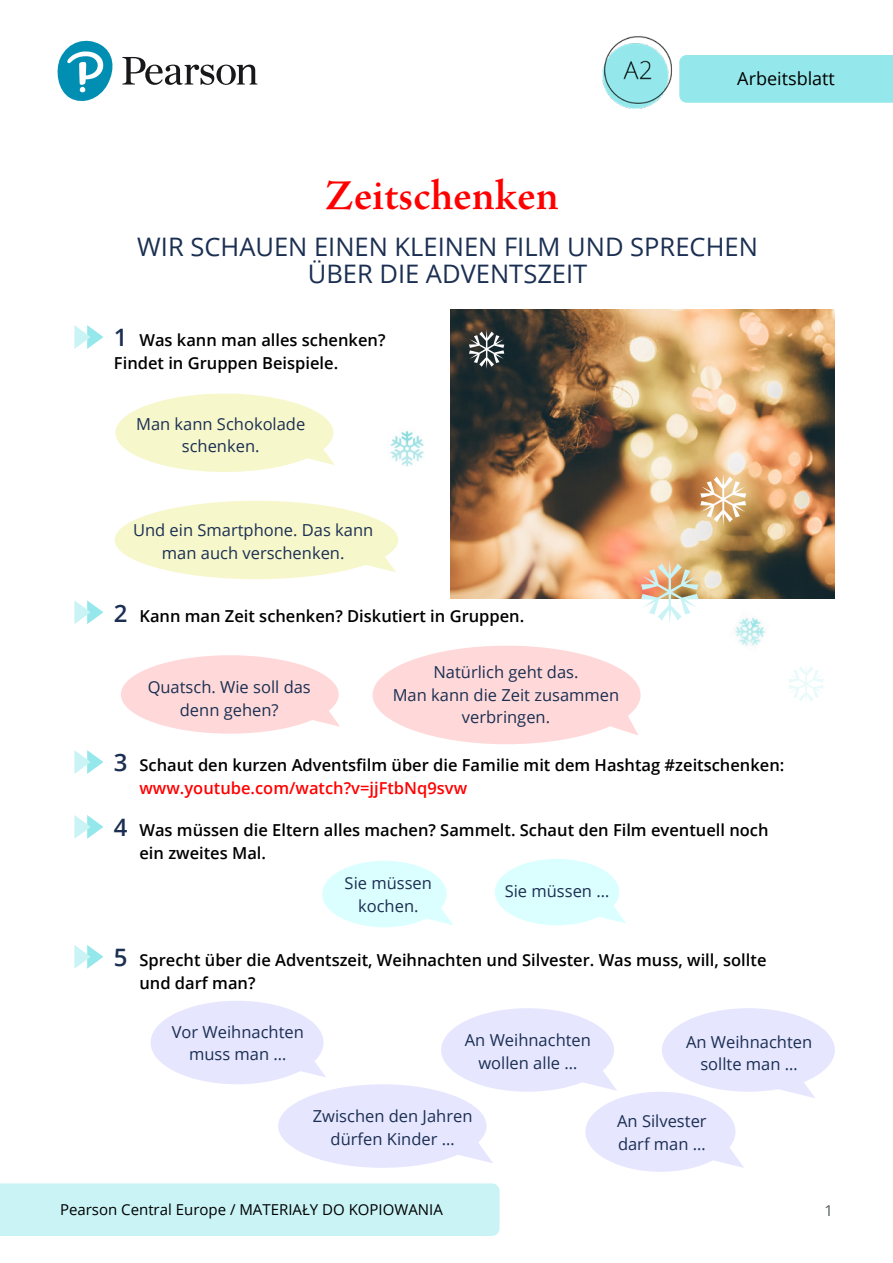
<style>
.page{position:relative;width:893px;height:1263px;background:#fff}
.page>*{position:absolute;margin:0;border:0;box-sizing:border-box;transform-origin:0 0}
.t1{font:83.1px "Holiday Pi";color:#c9f3f5}
.t2{font:66.45px "Holiday Pi";color:#fff}
.t3{font:51.6px "Holiday Pi";color:#eafafb}
.t4{font:51.15px "Holiday Pi";color:#fff}
.t5{font:600 43.5px "Agmena W1 G";color:#f00}
.t6{font:25.5px/27px "Open Sans";color:#1b2f52;text-align:center}
.t7{font:18px "Open Sans";color:#000}
.t8{font:600 16.5px/22.5px "Open Sans";color:#000}
.t9{font:16.5px/22.5px "Open Sans";color:#1b2f52;text-align:center}
.t10{font:15px "Open Sans";color:#000}
.t11{font:15px "Open Sans";color:#505759}
.s1{font-size:24px;color:#1b2f52}
.s2{color:#f00}
</style>
<div class="page">
<svg style="left:57px;top:40px;width:56px;height:61px"></svg>
<svg style="left:122px;top:57px;width:136px;height:28px"></svg>
<img style="left:602px;top:36px;width:70px;height:73px">
<div style="left:679px;top:55px;width:214px;height:48px;background:#94e7ea"></div>
<div style="left:0;top:1183px;width:500px;height:53px;background:#c9f3f5"></div>
<svg style="left:151px;top:1001px;width:684px;height:171px"></svg>
<svg style="left:495px;top:859px;width:131px;height:66px"></svg>
<svg style="left:322px;top:861px;width:131px;height:66px"></svg>
<svg style="left:121px;top:655px;width:219px;height:79px"></svg>
<svg style="left:372px;top:646px;width:269px;height:98px"></svg>
<svg style="left:115px;top:393px;width:220px;height:79px"></svg>
<svg style="left:115px;top:501px;width:283px;height:78px"></svg>
<img style="left:450px;top:309px;width:385px;height:289px">
<img style="left:390px;top:431px;width:34px;height:36px">
<svg style="left:74px;top:325px;width:29px;height:24px"></svg>
<svg style="left:74px;top:600px;width:29px;height:24px"></svg>
<svg style="left:74px;top:750px;width:29px;height:24px"></svg>
<svg style="left:74px;top:815px;width:29px;height:24px"></svg>
<svg style="left:74px;top:945px;width:29px;height:24px"></svg>
<img style="left:735px;top:617px;width:30px;height:29px">
<h3 class="t5" style="left:326px;top:169px;width:235px">Zeitschenken</h3>
<p class="t7" style="left:737px;top:66px;width:99px">Arbeitsblatt</p>
<h3 class="t6" style="left:137px;top:233px;width:622px">WIR SCHAUEN EINEN KLEINEN FILM UND SPRECHEN<br>ÜBER DIE ADVENTSZEIT</h3>
<p class="t8" style="left:114px;top:329px;width:273px"><span class="s1">1</span> Was kann man alles schenken?<br>Findet in Gruppen Beispiele.</p>
<p class="t9" style="left:136px;top:412px;width:171px">Man kann Schokolade schenken.</p>
<p class="t9" style="left:133px;top:519px;width:242px">Und ein Smartphone. Das kann man auch verschenken.</p>
<h3 class="t4" style="left:467px;top:319px;width:41px">S</h3>
<p class="t8" style="left:114px;top:604px;width:412px"><span class="s1">2</span> Kann man Zeit schenken? Diskutiert in Gruppen.</p>
<p class="t9" style="left:148px;top:676px;width:165px">Quatsch. Wie soll das denn gehen?</p>
<p class="t9" style="left:393px;top:661px;width:228px">Natürlich geht das.<br>Man kann die Zeit zusammen verbringen.</p>
<h2 class="t2" style="left:697px;top:461px;width:53px">S</h2>
<h1 class="t1" style="left:637px;top:543px;width:66px">S</h1>
<h3 class="t3" style="left:786px;top:654px;width:42px">S</h3>
<p class="t8" style="left:139px;top:754px;width:646px;text-indent:-25px"><span class="s1">3</span> Schaut den kurzen Adventsfilm über die Familie mit dem Hashtag #zeitschenken: <span class="s2">www.youtube.com/watch?v=jjFtbNq9svw</span></p>
<p class="t8" style="left:139px;top:819px;width:631px;text-indent:-25px"><span class="s1">4</span> Was müssen die Eltern alles machen? Sammelt. Schaut den Film eventuell noch ein zweites Mal.</p>
<p class="t9" style="left:345px;top:871px;width:89px">Sie müssen kochen.</p>
<p class="t9" style="left:505px;top:879px;width:106px">Sie müssen …</p>
<p class="t8" style="left:139px;top:948px;width:628px;text-indent:-25px"><span class="s1">5</span> Sprecht über die Adventszeit, Weihnachten und Silvester. Was muss, will, sollte und darf man?</p>
<p class="t9" style="left:172px;top:1020px;width:134px">Vor Weihnachten muss man …</p>
<p class="t9" style="left:465px;top:1028px;width:128px">An Weihnachten wollen alle …</p>
<p class="t9" style="left:686px;top:1030px;width:128px">An Weihnachten sollte man …</p>
<p class="t9" style="left:313px;top:1105px;width:161px">Zwischen den Jahren dürfen Kinder …</p>
<p class="t9" style="left:617px;top:1109px;width:91px;text-align:left">An Silvester darf man …</p>
<p class="t10" style="left:60px;top:1199px;width:384px">Pearson Central Europe / MATERIAŁY DO KOPIOWANIA</p>
<p class="t11" style="left:824px;top:1200px;width:10px">1</p>
</div>
